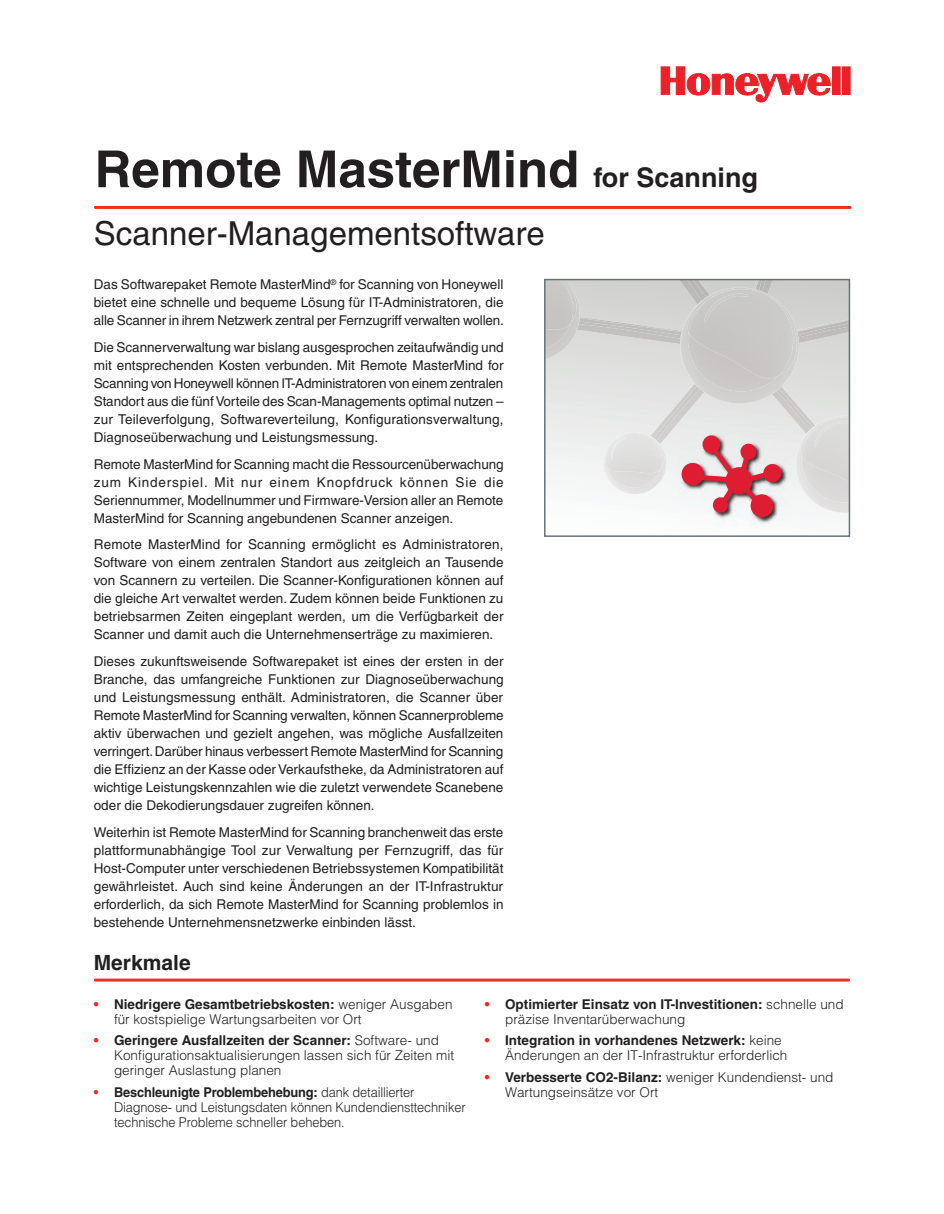
<style>
.page{position:relative;width:944px;height:1214px;background:#fff}
.page>*{position:absolute;margin:0;border:0;box-sizing:border-box;transform-origin:0 0}
.t1{font:700 51px "Helvetica";color:#231f20}
.t2{font:33px "Helvetica";color:#231f20}
.t3{font:700 21px "Helvetica";color:#231f20}
.t4{font:13.5px/18px "Helvetica";color:#231f20;text-align:justify}
.t5{font:300 13.5px/15px "Helvetica";color:#231f20}
.t6{font:300 13.5px/15px "Helvetica";color:#231f20;scale:.95 1}
.t7{font:700 13.5px/15px "Helvetica";color:#231f20}
.s1{font-size:27px}
.s2{font-weight:700;color:#ee2823}
.s3{font-weight:700}
.s4{color:#ee2823}
.s5{font-weight:300}
</style>
<div class="page">
<svg style="left:661px;top:67px;width:169px;height:35px"></svg>
<div style="left:832px;top:67px;width:8px;height:27px;background:#ee2027"></div>
<div style="left:842px;top:67px;width:8px;height:27px;background:#ee2027"></div>
<hr style="left:95px;top:206px;width:755px;height:3px;background:#ee2e22">
<hr style="left:95px;top:978px;width:753px;height:3px;background:#ee2e22">
<svg style="left:547px;top:282px;width:300px;height:245px"></svg>
<img style="left:679px;top:518px;width:111px;height:8px">
<img style="left:557px;top:359px;width:20px;height:1px">
<svg style="left:580px;top:317px;width:99px;height:27px;background:#cececc"></svg>
<img style="left:547px;top:359px;width:10px;height:2px">
<img style="left:547px;top:282px;width:33px;height:77px">
<img style="left:547px;top:330px;width:24px;height:19px">
<img style="left:573px;top:282px;width:3px;height:40px">
<img style="left:547px;top:282px;width:26px;height:48px">
<svg style="left:679px;top:282px;width:8px;height:5px"></svg>
<img style="left:687px;top:282px;width:6px;height:5px">
<img style="left:693px;top:282px;width:16px;height:5px">
<img style="left:649px;top:383px;width:1px;height:49px">
<img style="left:650px;top:383px;width:29px;height:49px">
<img style="left:809px;top:387px;width:6px;height:28px">
<img style="left:799px;top:319px;width:48px;height:1px">
<img style="left:799px;top:320px;width:48px;height:3px">
<svg style="left:799px;top:323px;width:48px;height:20px"></svg>
<img style="left:680px;top:288px;width:119px;height:97px">
<svg style="left:732px;top:282px;width:40px;height:7px"></svg>
<img style="left:688px;top:378px;width:90px;height:7px">
<img style="left:687px;top:294px;width:109px;height:82px">
<img style="left:688px;top:289px;width:105px;height:89px">
<img style="left:703px;top:293px;width:46px;height:30px">
<img style="left:825px;top:512px;width:22px;height:1px">
<img style="left:809px;top:416px;width:38px;height:96px">
<img style="left:809px;top:482px;width:38px;height:20px">
<img style="left:809px;top:417px;width:38px;height:65px">
<img style="left:813px;top:421px;width:34px;height:26px">
<svg style="left:656px;top:385px;width:153px;height:133px"></svg>
<img style="left:603px;top:432px;width:63px;height:62px">
<img style="left:607px;top:473px;width:53px;height:15px">
<img style="left:604px;top:433px;width:60px;height:35px">
<img style="left:605px;top:433px;width:57px;height:40px">
<img style="left:611px;top:437px;width:18px;height:23px">
<div style="left:544px;top:279px;width:306px;height:258px;border:2px solid #687379"></div>
<h1 class="t1" style="left:95px;top:138px;width:665px">Remote MasterMind <span class="s1">for Scanning</span></h1>
<h2 class="t2" style="left:94px;top:215px;width:452px">Scanner-Managementsoftware</h2>
<p class="t4" style="left:94px;top:275px;width:412px">Das Softwarepaket Remote MasterMind<sup>®</sup> for Scanning von Honeywell bietet eine schnelle und bequeme Lösung für IT-Administratoren, die alle Scanner in ihrem Netzwerk zentral per Fernzugriff verwalten wollen.</p>
<p class="t4" style="left:94px;top:338px;width:411px">Die Scannerverwaltung war bislang ausgesprochen zeitaufwändig und mit entsprechenden Kosten verbunden. Mit Remote MasterMind for Scanning von Honeywell können IT-Administratoren von einem zentralen Standort aus die fünf Vorteile des Scan-Managements optimal nutzen – zur Teileverfolgung, Softwareverteilung, Konfigurationsverwaltung, Diagnoseüberwachung und Leistungsmessung.</p>
<p class="t4" style="left:94px;top:455px;width:411px">Remote MasterMind for Scanning macht die Ressourcenüberwachung zum Kinderspiel. Mit nur einem Knopfdruck können Sie die Seriennummer, Modellnummer und Firmware-Version aller an Remote MasterMind for Scanning angebundenen Scanner anzeigen.</p>
<p class="t4" style="left:94px;top:535px;width:411px">Remote MasterMind for Scanning ermöglicht es Administratoren, Software von einem zentralen Standort aus zeitgleich an Tausende von Scannern zu verteilen. Die Scanner-Konfigurationen können auf die gleiche Art verwaltet werden. Zudem können beide Funktionen zu betriebsarmen Zeiten eingeplant werden, um die Verfügbarkeit der Scanner und damit auch die Unternehmenserträge zu maximieren.</p>
<p class="t4" style="left:94px;top:652px;width:411px">Dieses zukunftsweisende Softwarepaket ist eines der ersten in der Branche, das umfangreiche Funktionen zur Diagnoseüberwachung und Leistungsmessung enthält. Administratoren, die Scanner über Remote MasterMind for Scanning verwalten, können Scannerprobleme aktiv überwachen und gezielt angehen, was mögliche Ausfallzeiten verringert. Darüber hinaus verbessert Remote MasterMind for Scanning die Effizienz an der Kasse oder Verkaufstheke, da Administratoren auf wichtige Leistungskennzahlen wie die zuletzt verwendete Scanebene oder die Dekodierungsdauer zugreifen können.</p>
<p class="t4" style="left:94px;top:822px;width:411px">Weiterhin ist Remote MasterMind for Scanning branchenweit das erste plattformunabhängige Tool zur Verwaltung per Fernzugriff, das für Host-Computer unter verschiedenen Betriebssystemen Kompatibilität gewährleistet. Auch sind keine Änderungen an der IT-Infrastruktur erforderlich, da sich Remote MasterMind for Scanning problemlos in bestehende Unternehmensnetzwerke einbinden lässt.</p>
<h3 class="t3" style="left:94px;top:949px;width:98px">Merkmale</h3>
<p class="t5" style="left:114px;top:996px;width:340px;text-indent:-20px"><span class="s2">•</span> <span class="s3">Niedrigere Gesamtbetriebskosten:</span> weniger Ausgaben für kostspielige Wartungsarbeiten vor Ort</p>
<p class="t5" style="left:114px;top:1032px;width:341px;text-indent:-20px"><span class="s2">•</span> <span class="s3">Geringere Ausfallzeiten der Scanner:</span> Software- und<br>Konfigurationsaktualisierungen lassen sich für Zeiten mit geringer Auslastung planen</p>
<p class="t6" style="left:114px;top:1084px;width:371px;text-indent:-20px"><span class="s2">•</span> <span class="s3">Beschleunigte Problembehebung:</span> dank detaillierter<br>Diagnose- und Leistungsdaten können Kundendiensttechniker technische Probleme schneller beheben.</p>
<p class="t7" style="left:505px;top:996px;width:340px;text-indent:-20px"><span class="s4">•</span> Optimierter Einsatz von IT-Investitionen: <span class="s5">schnelle und präzise Inventarüberwachung</span></p>
<p class="t5" style="left:505px;top:1032px;width:284px;text-indent:-20px"><span class="s2">•</span> <span class="s3">Integration in vorhandenes Netzwerk:</span> keine<br>Änderungen an der IT-Infrastruktur erforderlich</p>
<p class="t5" style="left:505px;top:1069px;width:330px;text-indent:-20px"><span class="s2">•</span> <span class="s3">Verbesserte CO2-Bilanz:</span> weniger Kundendienst- und<br>Wartungseinsätze vor Ort</p>
</div>
